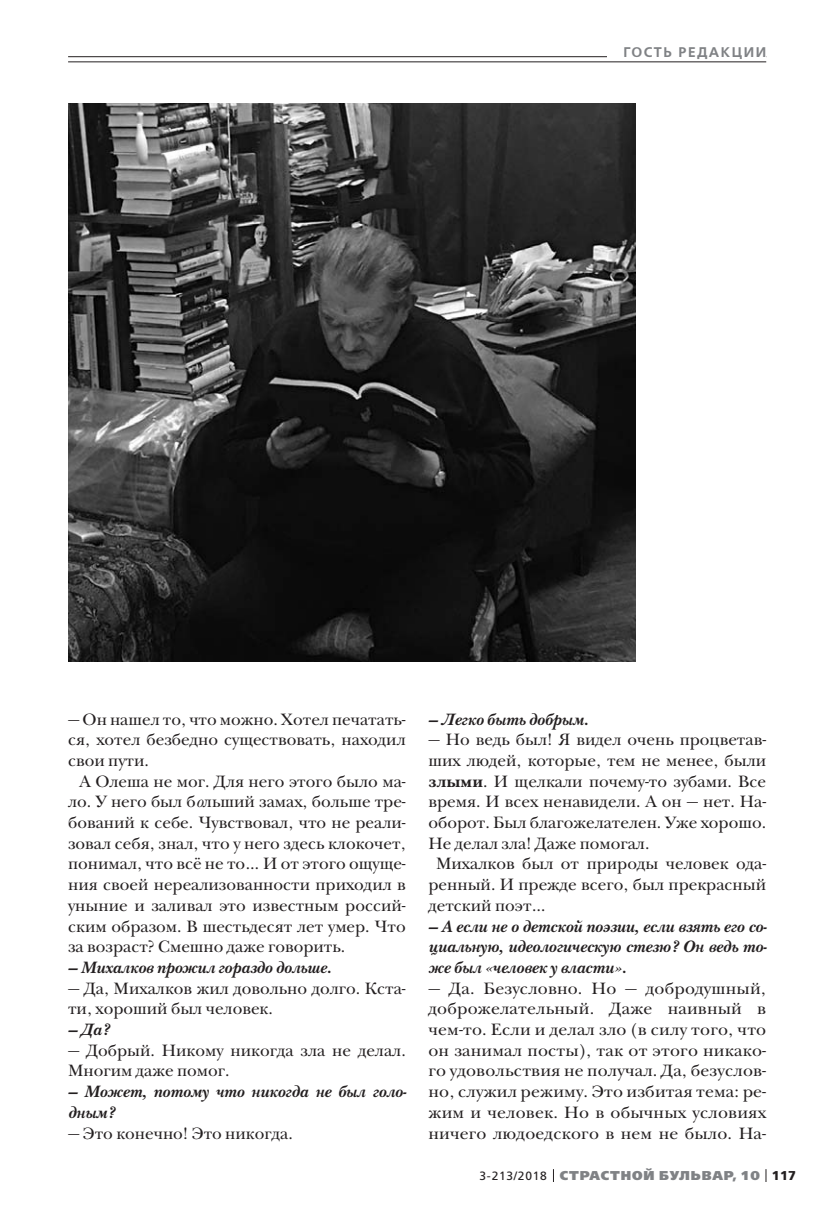
<style>
.page{position:relative;width:823px;height:1219px;background:#fff}
.page>*{position:absolute;margin:0;border:0;box-sizing:border-box;transform-origin:0 0}
.t1{font:17px/20.6px "New Baskerville ITC";color:#231f20;text-align:justify}
.t2{font:italic 700 17px/20.6px "New Baskerville ITC";color:#231f20}
.t3{font:600 14px "Free Set";letter-spacing:.11em;color:#808285}
.t4{font:800 12.8px "Free Set";letter-spacing:.07em;color:#808285}
.s1{font-style:italic}
.s2{font-weight:700}
.s3{font-weight:400;font-size:12px;color:#231f20}
.s4{font-weight:700;color:#231f20}
</style>
<div class="page">
<svg style="left:765px;top:1169px;width:1px;height:13px"></svg>
<hr style="left:68px;top:56px;width:697px;height:1px;background:#231f20">
<div style="left:607px;top:41px;width:158px;height:21px;background:#fff"></div>
<hr style="left:68px;top:62px;width:697px;height:1px;background:#231f20">
<img style="left:68px;top:104px;width:567px;height:557px">
<p class="t3" style="left:623px;top:45px;width:144px">ГОСТЬ РЕДАКЦИИ</p>
<p class="t1" style="left:68px;top:710px;width:339px">— Он нашел то, что можно. Хотел печатать&shy;ся, хотел безбедно существовать, находил свои пути.</p>
<p class="t1" style="left:68px;top:772px;width:339px;text-indent:11px">А Олеша не мог. Для него этого было ма&shy;ло. У него был б<span class="s1">о</span>льший замах, больше тре&shy;бований к себе. Чувствовал, что не реали&shy;зовал себя, знал, что у него здесь клокочет, понимал, что всё не то… И от этого ощуще&shy;ния своей нереализованности приходил в уныние и заливал это известным россий&shy;ским образом. В шестьдесят лет умер. Что за возраст? Смешно даже говорить.</p>
<p class="t2" style="left:68px;top:959px;width:265px">— Михалков прожил гораздо дольше.</p>
<p class="t1" style="left:68px;top:979px;width:339px">— Да, Михалков жил довольно долго. Кста&shy;ти, хороший был человек.</p>
<p class="t2" style="left:68px;top:1021px;width:43px">— Да?</p>
<p class="t1" style="left:68px;top:1041px;width:339px">— Добрый. Никому никогда зла не делал.<br>Многим даже помог.</p>
<p class="t2" style="left:68px;top:1083px;width:340px">— Может, потому что никогда не был голо&shy;дным?</p>
<p class="t1" style="left:68px;top:1124px;width:226px">— Это конечно! Это никогда.</p>
<p class="t2" style="left:428px;top:710px;width:162px">— Легко быть добрым.</p>
<p class="t1" style="left:428px;top:731px;width:339px">— Но ведь был! Я видел очень процветав-</p>
<p class="t1" style="left:428px;top:752px;width:339px">ших людей, которые, тем не менее, были</p>
<p class="t1" style="left:428px;top:772px;width:339px"><span class="s2">злыми</span>. И щелкали почему-то зубами. Все</p>
<p class="t1" style="left:428px;top:793px;width:339px">время. И всех ненавидели. А он — нет. На-</p>
<p class="t1" style="left:428px;top:814px;width:339px">оборот. Был благожелателен. Уже хорошо.</p>
<p class="t1" style="left:428px;top:834px;width:222px">Не делал зла! Даже помогал.</p>
<p class="t1" style="left:436px;top:855px;width:331px">Михалков был от природы человек ода-</p>
<p class="t1" style="left:428px;top:876px;width:339px">ренный. И прежде всего, был прекрасный</p>
<p class="t1" style="left:428px;top:897px;width:119px">детский поэт…</p>
<p class="t2" style="left:428px;top:917px;width:340px;text-align:justify">— А если не о детской поэзии, если взять его со&shy;циальную, идеологическую стезю? Он ведь то&shy;же был «человек у власти».</p>
<p class="t1" style="left:428px;top:979px;width:339px">— Да. Безусловно. Но — добродушный, доброжелательный. Даже наивный в чем-то. Если и делал зло (в силу того, что он занимал посты), так от этого никако&shy;го удовольствия не получал. Да, безуслов&shy;но, служил режиму. Это избитая тема: ре&shy;жим и человек. Но в обычных условиях ничего людоедского в нем не было. На-</p>
<p class="t4" style="left:479px;top:1169px;width:318px"><span class="s3">3-213/2018</span> СТРАСТНОЙ БУЛЬВАР, 10 <span class="s4">117</span></p>
</div>
